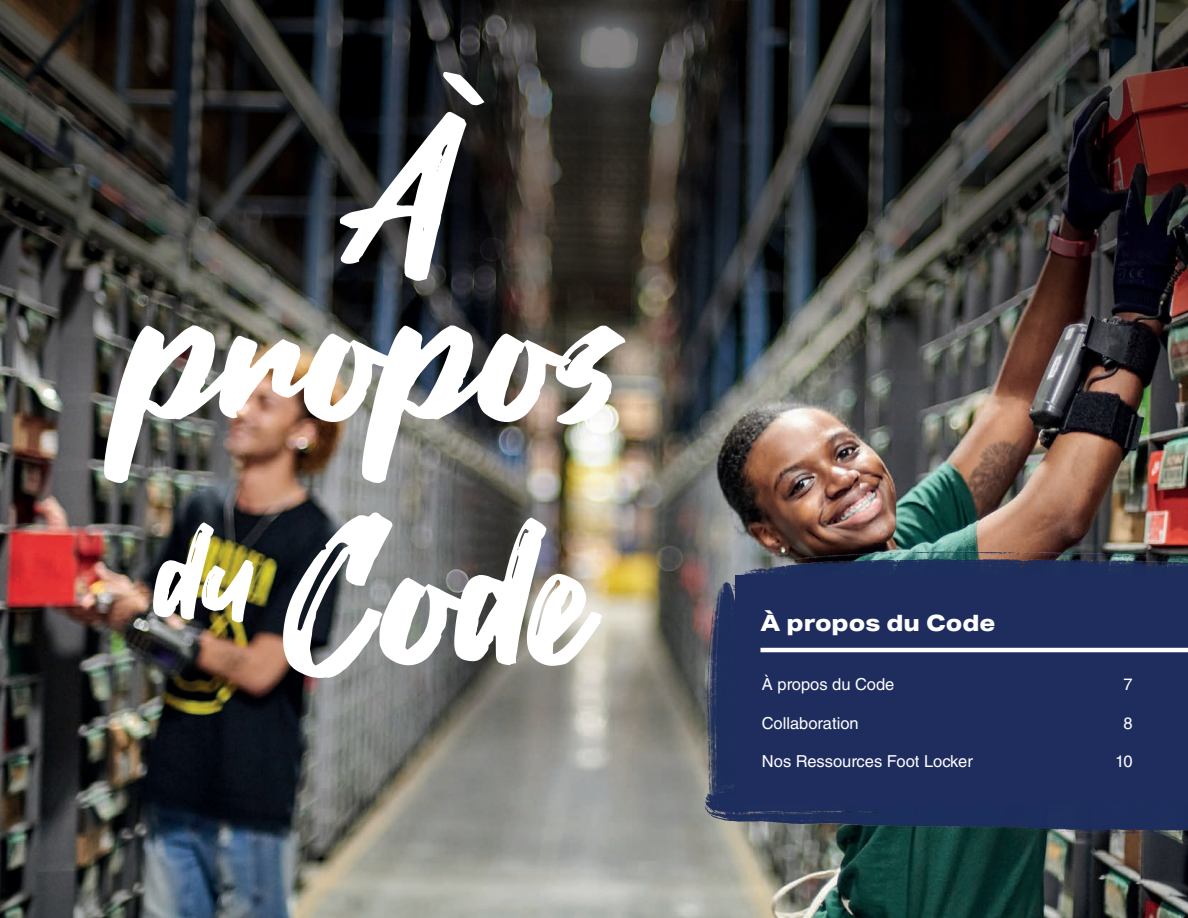
<style>
.page{position:relative;width:1188px;height:918px;background:#fff}
.page>*{position:absolute;margin:0;border:0;box-sizing:border-box;transform-origin:0 0}
.BT{font:199.05px/155.9px "Fontjek";color:#fff;text-align:center}
.BT-2{font:196.8px "Fontjek";color:#fff}
.T3{font:800 22.5px "Aktiv Grotesk Ex";color:#fff}
.BT-3{font:16.5px "Helvetica LT Std";color:#fff}
</style>
<div class="page">
<img style="left:0;top:0;width:1188px;height:918px">
<img style="left:699px;top:581px;width:37px;height:240px">
<img style="left:704px;top:756px;width:484px;height:80px">
<img style="left:732px;top:552px;width:456px;height:80px">
<div style="left:736px;top:576px;width:452px;height:228px;background:#1e2d5e"></div>
<hr style="left:760px;top:648px;width:428px;height:4px;background:#fff">
<p class="BT" style="left:126px;top:122px;width:497px">À propos</p>
<p class="BT-2" style="left:156px;top:473px;width:437px"><sup>du</sup> Code</p>
<p class="T3" style="left:760px;top:608px;width:237px">À propos du Code</p>
<p class="BT-3" style="left:762px;top:674px;width:134px">À propos du Code</p>
<p class="BT-3" style="left:1123px;top:674px;width:11px">7</p>
<p class="BT-3" style="left:762px;top:713px;width:98px">Collaboration</p>
<p class="BT-3" style="left:1123px;top:713px;width:11px">8</p>
<p class="BT-3" style="left:762px;top:752px;width:212px">Nos Ressources Foot Locker</p>
<p class="BT-3" style="left:1115px;top:752px;width:19px">10</p>
</div>
